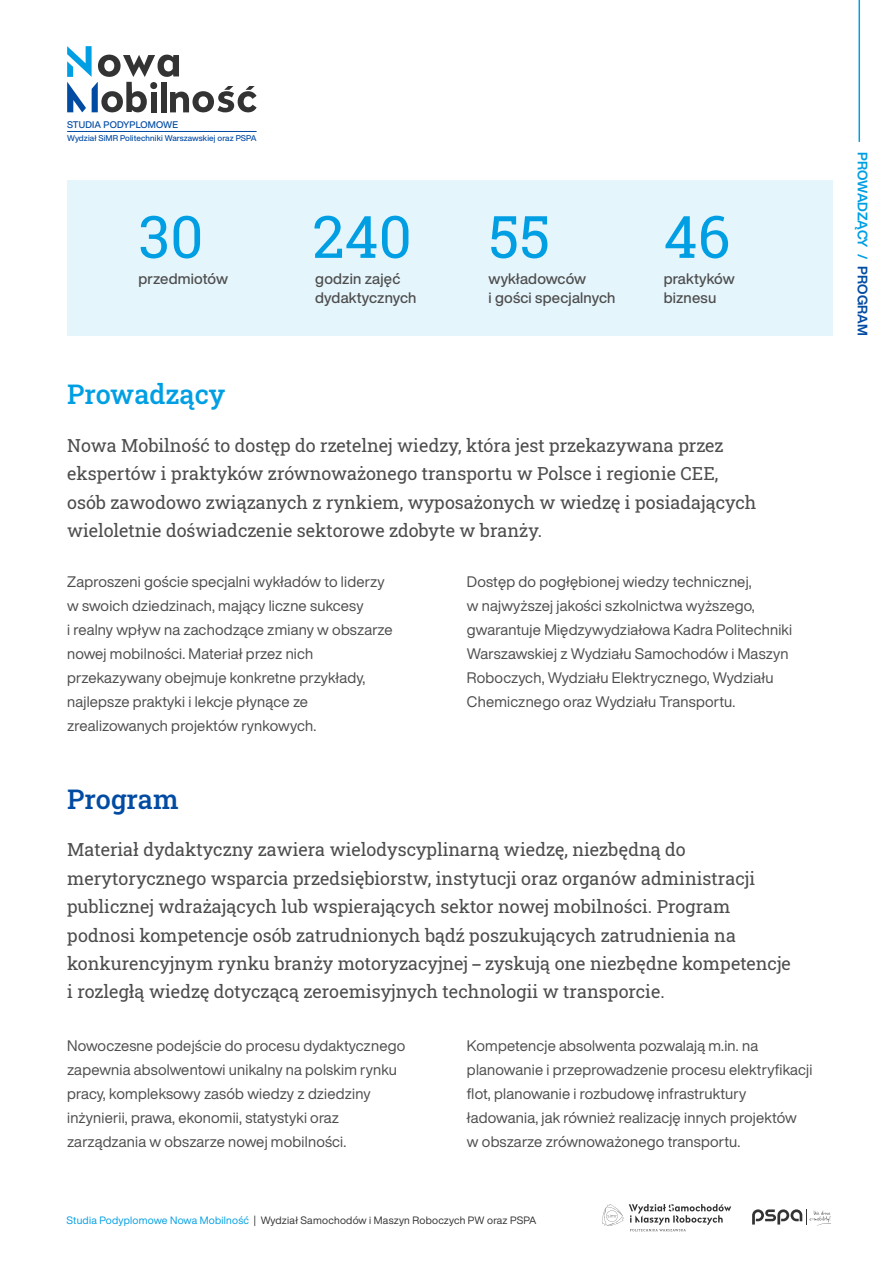
<style>
.page{position:relative;width:893px;height:1263px;background:#fff}
.page>*{position:absolute;margin:0;border:0;box-sizing:border-box;transform-origin:0 0}
.t1{font:58.5px "Roboto Slab";color:#009fe3}
.t2{font:500 27px "Roboto Slab";color:#009fe3}
.t3{font:500 27px "Roboto Slab";color:#024ba3}
.t4{font:18px/28.5px "Roboto Slab";color:#4d4d4d}
.t5{font:15px/24px "Helvetica Now Display";letter-spacing:.015em;color:#4d4d4d}
.t6{font:500 15px/19.5px "Helvetica Now Display";letter-spacing:.01em;color:#4d4d4d}
.t7{font:700 13.5px "Helvetica Now Display";color:#009fe3}
.t8{font:10.5px "Helvetica Now Display";letter-spacing:.025em;color:#333}
.t9{font:500 9.45px "Helvetica Now Display";letter-spacing:.02em;color:#024ba3}
.t10{font:500 8.25px "Helvetica Now Display";letter-spacing:.015em;color:#024ba3}
.s1{font-family:"Helvetica Now Display";font-weight:500}
.s2{color:#009fe3}
.s3{color:#024ba3}
</style>
<div class="page">
<hr style="left:858px;top:0;width:2px;height:142px;background:#009fe3">
<svg style="left:752px;top:1209px;width:79px;height:17px"></svg>
<svg style="left:602px;top:1204px;width:129px;height:27px"></svg>
<svg style="left:67px;top:46px;width:190px;height:66px"></svg>
<hr style="left:67px;top:131px;width:190px;height:1px;background:#024ba3">
<div style="left:67px;top:180px;width:766px;height:156px;background:#e5f5fc"></div>
<p class="t9" style="left:67px;top:118px;width:113px">STUDIA PODYPLOMOWE</p>
<p class="t10" style="left:67px;top:132px;width:191px">Wydział SiMR Politechniki Warszawskiej oraz PSPA</p>
<h1 class="t1" style="left:139px;top:197px;width:66px">30</h1>
<p class="t6" style="left:139px;top:269px;width:91px">przedmiotów</p>
<h1 class="t1" style="left:312px;top:197px;width:101px">240</h1>
<p class="t6" style="left:315px;top:269px;width:103px">godzin zajęć dydaktycznych</p>
<h1 class="t1" style="left:488px;top:197px;width:63px">55</h1>
<p class="t6" style="left:488px;top:269px;width:129px">wykładowców<br>i gości specjalnych</p>
<h1 class="t1" style="left:664px;top:197px;width:68px">46</h1>
<p class="t6" style="left:664px;top:269px;width:72px">praktyków biznesu</p>
<h2 class="t2" style="left:67px;top:376px;width:160px">Prowadzący</h2>
<p class="t4" style="left:67px;top:430px;width:691px">Nowa Mobilność to dostęp do rzetelnej wiedzy, która jest przekazywana przez ekspertów i praktyków zrównoważonego transportu w Polsce i regionie CEE, osób zawodowo związanych z rynkiem, wyposażonych w wiedzę i posiadających wieloletnie doświadczenie sektorowe zdobyte w branży.</p>
<p class="t5" style="left:67px;top:570px;width:327px">Zaproszeni goście specjalni wykładów to liderzy w swoich dziedzinach, mający liczne sukcesy<br>i realny wpływ na zachodzące zmiany w obszarze nowej mobilności. Materiał przez nich przekazywany obejmuje konkretne przykłady, najlepsze praktyki i lekcje płynące ze zrealizowanych projektów rynkowych.</p>
<p class="t5" style="left:467px;top:570px;width:327px">Dostęp do pogłębionej wiedzy technicznej,<br>w najwyższej jakości szkolnictwa wyższego, gwarantuje Międzywydziałowa Kadra Politechniki Warszawskiej z Wydziału Samochodów i Maszyn Roboczych, Wydziału Elektrycznego, Wydziału Chemicznego oraz Wydziału Transportu.</p>
<h2 class="t3" style="left:67px;top:780px;width:113px">Program</h2>
<p class="t4" style="left:67px;top:835px;width:725px">Materiał dydaktyczny zawiera wielodyscyplinarną wiedzę, niezbędną do merytorycznego wsparcia przedsiębiorstw, instytucji oraz organów administracji publicznej wdrażających lub wspierających sektor nowej mobilności. Program podnosi kompetencje osób zatrudnionych bądź poszukujących zatrudnienia na konkurencyjnym rynku branży motoryzacyjnej <span class="s1">–</span> zyskują one niezbędne kompetencje i rozległą wiedzę dotyczącą zeroemisyjnych technologii w transporcie.</p>
<p class="t5" style="left:67px;top:1034px;width:340px">Nowoczesne podejście do procesu dydaktycznego zapewnia absolwentowi unikalny na polskim rynku pracy, kompleksowy zasób wiedzy z dziedziny inżynierii, prawa, ekonomii, statystyki oraz zarządzania w obszarze nowej mobilności.</p>
<p class="t5" style="left:467px;top:1034px;width:347px">Kompetencje absolwenta pozwalają m.in. na planowanie i przeprowadzenie procesu elektryfikacji flot, planowanie i rozbudowę infrastruktury ładowania, jak również realizację innych projektów<br>w obszarze zrównoważonego transportu.</p>
<p class="t8" style="left:67px;top:1213px;width:472px"><span class="s2">Studia Podyplomowe Nowa Mobilność</span> | Wydział Samochodów i Maszyn Roboczych PW oraz PSPA</p>
<p class="t7" style="left:872px;top:152px;width:185px;rotate:90deg">PROWADZĄCY / <span class="s3">PROGRAM</span></p>
</div>
